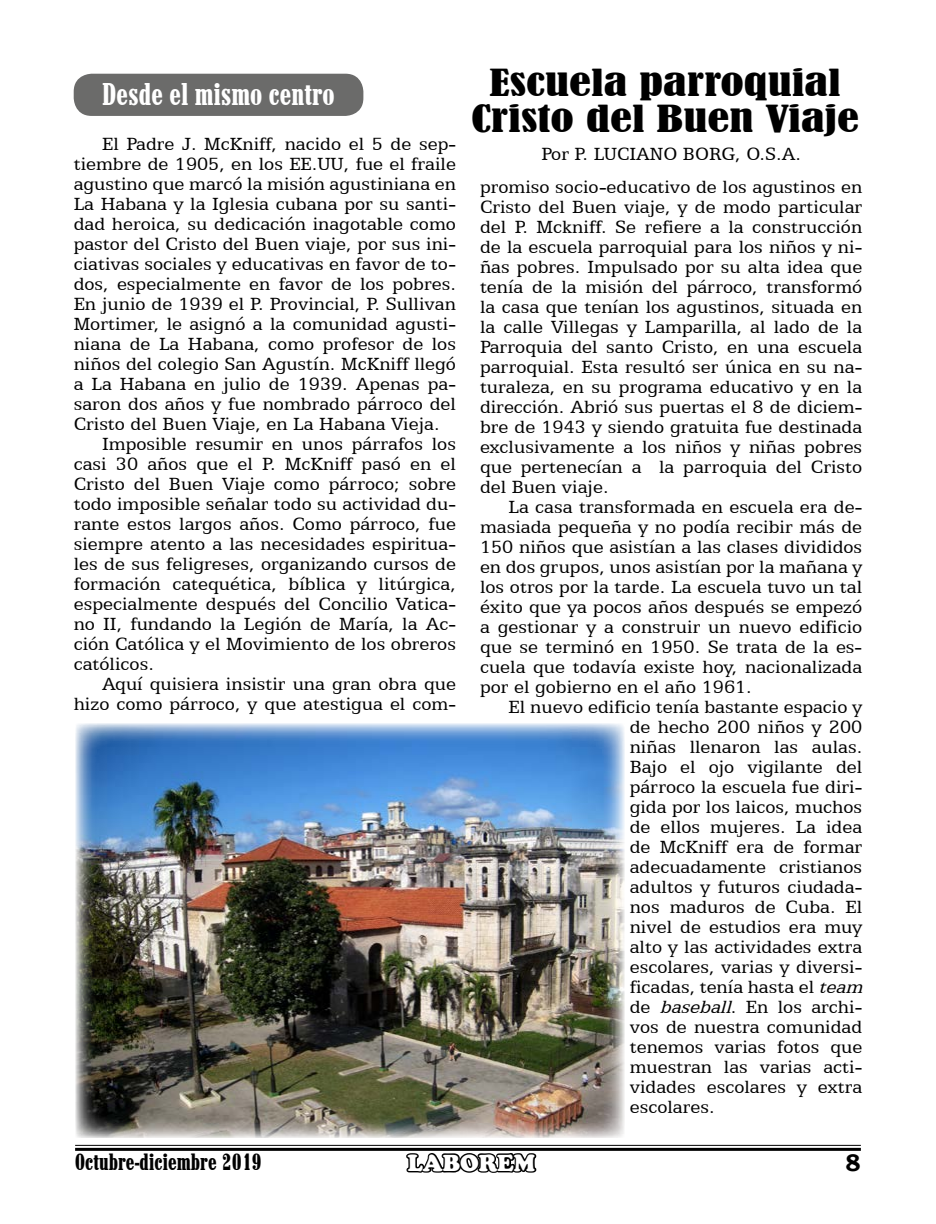
<style>
.page{position:relative;width:936px;height:1224px;background:#fff}
.page>*{position:absolute;margin:0;border:0;box-sizing:border-box;transform-origin:0 0}
.t1{font:condensed 35px/36px "Bernard";color:#000;text-align:center;scale:1.4 1}
.t2{font:32px "Marlboro";color:#fff}
.t3{font:24px "Marlboro";color:#000}
.t4{font:900 24px "Cooper";color:#fff}
.t5{font:700 24px "Bookman Old Style";color:#000}
.t6{font:20px/20px "Egyptian 505 BT";color:#000;text-align:justify}
.s1{font-style:italic}
</style>
<div class="page">
<hr style="left:75px;top:1145px;width:786px;height:1px;background:#000">
<hr style="left:75px;top:1148px;width:786px;height:3px;background:#000">
<svg style="left:404px;top:1144px;width:135px;height:29px"></svg>
<div style="left:74px;top:74px;width:289px;height:42px;background:#6b6b6a;border-radius:18px"></div>
<img style="left:75px;top:723px;width:549px;height:415px">
<h2 class="t2" style="left:102px;top:77px;width:234px">Desde el mismo centro</h2>
<p class="t6" style="left:102px;top:134px;width:355px">El Padre J. McKniff, nacido el 5 de sep-</p>
<p class="t6" style="left:74px;top:154px;width:384px">tiembre de 1905, en los EE.UU, fue el fraile</p>
<p class="t6" style="left:74px;top:174px;width:384px">agustino que marcó la misión agustiniana en</p>
<p class="t6" style="left:74px;top:194px;width:384px">La Habana y la Iglesia cubana por su santi-</p>
<p class="t6" style="left:74px;top:214px;width:384px">dad heroica, su dedicación inagotable como</p>
<p class="t6" style="left:74px;top:234px;width:384px">pastor del Cristo del Buen viaje, por sus ini-</p>
<p class="t6" style="left:74px;top:254px;width:384px">ciativas sociales y educativas en favor de to-</p>
<p class="t6" style="left:74px;top:274px;width:384px">dos, especialmente en favor de los pobres.</p>
<p class="t6" style="left:74px;top:294px;width:384px">En junio de 1939 el P. Provincial, P. Sullivan</p>
<p class="t6" style="left:74px;top:314px;width:384px">Mortimer, le asignó a la comunidad agusti-</p>
<p class="t6" style="left:74px;top:334px;width:384px">niana de La Habana, como profesor de los</p>
<p class="t6" style="left:74px;top:354px;width:384px">niños del colegio San Agustín. McKniff llegó</p>
<p class="t6" style="left:74px;top:374px;width:384px">a La Habana en julio de 1939. Apenas pa-</p>
<p class="t6" style="left:74px;top:394px;width:384px">saron dos años y fue nombrado párroco del</p>
<p class="t6" style="left:74px;top:414px;width:367px">Cristo del Buen Viaje, en La Habana Vieja.</p>
<p class="t6" style="left:102px;top:434px;width:355px">Imposible resumir en unos párrafos los</p>
<p class="t6" style="left:74px;top:454px;width:384px">casi 30 años que el P. McKniff pasó en el</p>
<p class="t6" style="left:74px;top:474px;width:384px">Cristo del Buen Viaje como párroco; sobre</p>
<p class="t6" style="left:74px;top:494px;width:384px">todo imposible señalar todo su actividad du-</p>
<p class="t6" style="left:74px;top:514px;width:384px">rante estos largos años. Como párroco, fue</p>
<p class="t6" style="left:74px;top:534px;width:384px">siempre atento a las necesidades espiritua-</p>
<p class="t6" style="left:74px;top:554px;width:384px">les de sus feligreses, organizando cursos de</p>
<p class="t6" style="left:74px;top:574px;width:384px">formación catequética, bíblica y litúrgica,</p>
<p class="t6" style="left:74px;top:594px;width:384px">especialmente después del Concilio Vatica-</p>
<p class="t6" style="left:74px;top:614px;width:384px">no II, fundando la Legión de María, la Ac-</p>
<p class="t6" style="left:74px;top:634px;width:384px">ción Católica y el Movimiento de los obreros</p>
<p class="t6" style="left:74px;top:654px;width:82px">católicos.</p>
<p class="t6" style="left:102px;top:674px;width:355px">Aquí quisiera insistir una gran obra que</p>
<p class="t6" style="left:74px;top:694px;width:384px">hizo como párroco, y que atestigua el com-</p>
<h1 class="t1" style="left:471px;top:65px;width:279px">Escuela parroquial<br>Cristo del Buen Viaje</h1>
<p class="t6" style="left:541px;top:144px;width:261px">Por P. LUCIANO BORG, O.S.A.</p>
<p class="t6" style="left:480px;top:176px;width:384px">promiso socio-educativo de los agustinos en Cristo del Buen viaje, y de modo particular del P. Mckniff. Se refiere a la construcción de la escuela parroquial para los niños y ni&shy;ñas pobres. Impulsado por su alta idea que tenía de la misión del párroco, transformó la casa que tenían los agustinos, situada en la calle Villegas y Lamparilla, al lado de la Parroquia del santo Cristo, en una escuela parroquial. Esta resultó ser única en su na&shy;turaleza, en su programa educativo y en la dirección. Abrió sus puertas el 8 de diciem&shy;bre de 1943 y siendo gratuita fue destinada exclusivamente a los niños y niñas pobres que pertenecían a la parroquia del Cristo del Buen viaje.</p>
<p class="t6" style="left:480px;top:496px;width:384px;text-indent:28px">La casa transformada en escuela era de&shy;masiada pequeña y no podía recibir más de 150 niños que asistían a las clases divididos en dos grupos, unos asistían por la mañana y los otros por la tarde. La escuela tuvo un tal éxito que ya pocos años después se empezó a gestionar y a construir un nuevo edificio que se terminó en 1950. Se trata de la es&shy;cuela que todavía existe hoy, nacionalizada por el gobierno en el año 1961.</p>
<p class="t6" style="left:630px;top:696px;width:240px;text-align:left;text-indent:-121px">El nuevo edificio tenía bastante espacio y de hecho 200 niños y 200 niñas llenaron las aulas.<br>Bajo el ojo vigilante del párroco la escuela fue diri&shy;gida por los laicos, muchos de ellos mujeres. La idea de McKniff era de formar adecuadamente cristianos adultos y futuros ciudada&shy;nos maduros de Cuba. El nivel de estudios era muy alto y las actividades extra escolares, varias y diversi&shy;ficadas, tenía hasta el <span class="s1">team </span>de <span class="s1">baseball</span>. En los archi&shy;vos de nuestra comunidad tenemos varias fotos que muestran las varias acti&shy;vidades escolares y extra escolares.</p>
<p class="t3" style="left:75px;top:1149px;width:188px">Octubre-diciembre 2019</p>
<p class="t4" style="left:407px;top:1149px;width:129px">LABOREM</p>
<p class="t5" style="left:845px;top:1145px;width:17px">8</p>
</div>
